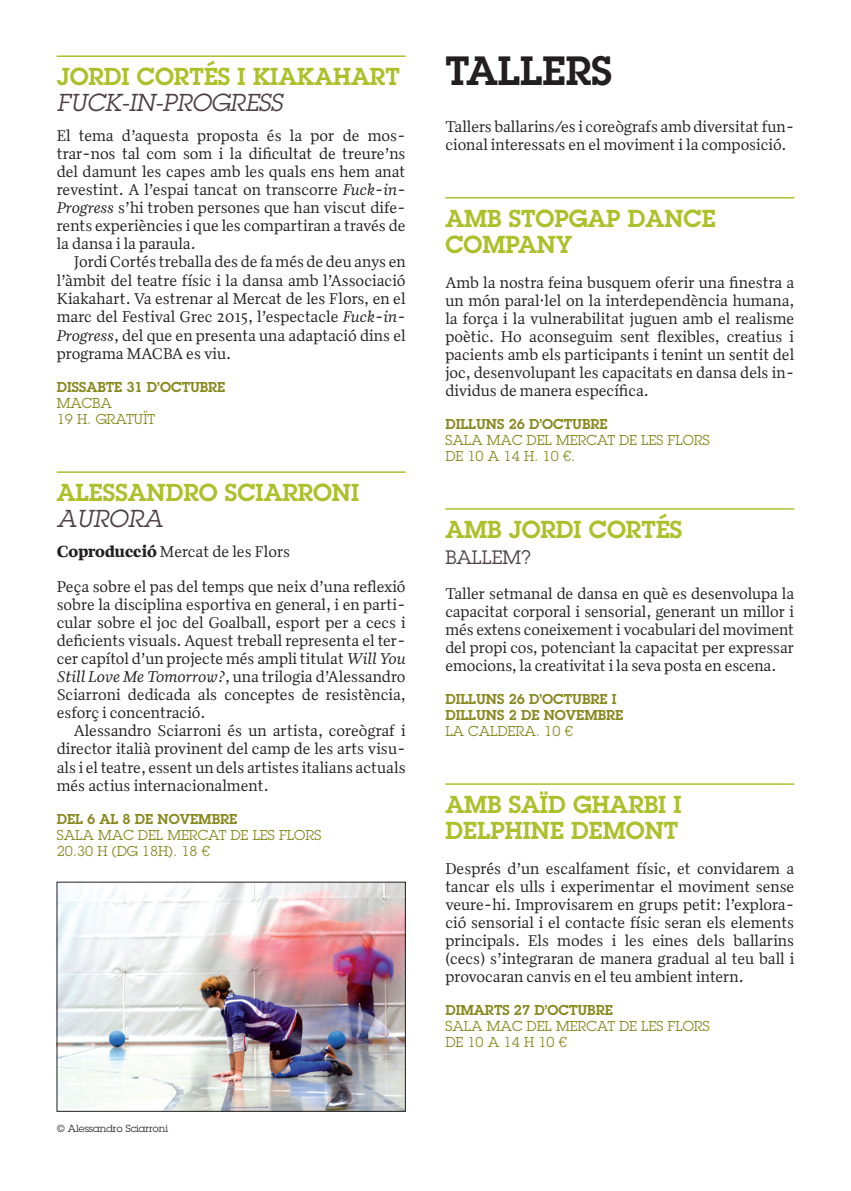
<style>
.page{position:relative;width:851px;height:1191px;background:#fff}
.page>*{position:absolute;margin:0;border:0;box-sizing:border-box;transform-origin:0 0}
.T1{font:600 40px "Lubalin Graph Std";color:#231f20}
.T2-CIA{font:600 24px/26px "Lubalin Graph Std";color:#abc02a}
.T3-Obra{font:italic 24px "Lubalin Graph Std";color:#4c3f42}
.T5{font:19px "Lubalin Graph Std";color:#4c3f42}
.Text1{font:16px/18px "Quiosco One";color:#231f20;text-align:justify}
.Text2{font:16px/18.4px "Quiosco One";color:#231f20;text-align:justify}
.lloc{font:14px "Lubalin Graph Std";color:#87881e}
.dia{font:600 14px/16px "Lubalin Graph Std";color:#87881e}
.Text1-2{font:10px "Lubalin Graph Std";color:#231f20}
.s1{font-style:italic}
.s2{font-weight:700}
</style>
<div class="page">
<hr style="left:57px;top:55px;width:348px;height:2px;background:#abc02a">
<hr style="left:57px;top:471px;width:348px;height:2px;background:#abc02a">
<img style="left:59px;top:884px;width:344px;height:225px">
<hr style="left:445px;top:197px;width:349px;height:1px;background:#abc02a">
<hr style="left:445px;top:508px;width:349px;height:2px;background:#abc02a">
<hr style="left:445px;top:783px;width:349px;height:2px;background:#abc02a">
<p class="T2-CIA" style="left:57px;top:63px;width:344px">JORDI CORTÉS I KIAKAHART</p>
<p class="T3-Obra" style="left:57px;top:88px;width:227px">FUCK-IN-PROGRESS</p>
<p class="Text1" style="left:57px;top:126px;width:350px">El tema d’aquesta proposta és la por de mos&shy;trar-nos tal com som i la dificultat de treure’ns del damunt les capes amb les quals ens hem anat revestint. A l’espai tancat on transcorre <span class="s1">Fuck-in-Progress</span> s’hi troben persones que han viscut dife&shy;rents experiències i que les compartiran a través de la dansa i la paraula.</p>
<p class="Text2" style="left:57px;top:252px;width:350px;text-indent:17px">Jordi Cortés treballa des de fa més de deu anys en l’àmbit del teatre físic i la dansa amb l’Associació Kiakahart. Va estrenar al Mercat de les Flors, en el marc del Festival Grec 2015, l’espectacle <span class="s1">Fuck-in-Progress</span>, del que en presenta una adaptació dins el programa MACBA es viu.</p>
<p class="dia" style="left:57px;top:379px;width:170px">DISSABTE 31 D’OCTUBRE</p>
<p class="lloc" style="left:57px;top:394px;width:57px">MACBA</p>
<p class="lloc" style="left:57px;top:410px;width:100px">19 H. GRATUÏT</p>
<p class="T2-CIA" style="left:57px;top:479px;width:304px">ALESSANDRO SCIARRONI</p>
<p class="T3-Obra" style="left:57px;top:503px;width:108px">AURORA</p>
<p class="Text1" style="left:57px;top:542px;width:235px"><span class="s2">Coproducció</span> Mercat de les Flors</p>
<p class="Text1" style="left:57px;top:577px;width:350px">Peça sobre el pas del temps que neix d’una reflexió sobre la disciplina esportiva en general, i en parti&shy;cular sobre el joc del Goalball, esport per a cecs i deficients visuals. Aquest treball representa el ter&shy;cer capítol d’un projecte més ampli titulat <span class="s1">Will You Still Love Me Tomorrow?</span>, una trilogia d’Alessandro Sciarroni dedicada als conceptes de resistència, esforç i concentració.</p>
<p class="Text2" style="left:57px;top:721px;width:350px;text-indent:17px">Alessandro Sciarroni és un artista, coreògraf i director italià provinent del camp de les arts visu&shy;als i el teatre, essent un dels artistes italians actuals més actius internacionalment.</p>
<p class="dia" style="left:57px;top:811px;width:182px">DEL 6 AL 8 DE NOVEMBRE</p>
<p class="lloc" style="left:57px;top:826px;width:266px">SALA MAC DEL MERCAT DE LES FLORS</p>
<p class="lloc" style="left:57px;top:842px;width:155px">20.30 H (DG 18H). 18 €</p>
<p class="Text1-2" style="left:57px;top:1121px;width:113px">© Alessandro Sciarroni</p>
<p class="T1" style="left:445px;top:45px;width:168px">TALLERS</p>
<p class="Text1" style="left:445px;top:117px;width:350px">Tallers ballarins/es i coreògrafs amb diversitat fun&shy;cional interessats en el moviment i la composició.</p>
<p class="T2-CIA" style="left:445px;top:205px;width:272px">AMB STOPGAP DANCE<br>COMPANY</p>
<p class="Text1" style="left:445px;top:273px;width:351px">Amb la nostra feina busquem oferir una finestra a un món paral·lel on la interdependència humana, la força i la vulnerabilitat juguen amb el realisme poètic. Ho aconseguim sent flexibles, creatius i pacients amb els participants i tenint un sentit del joc, desenvolupant les capacitats en dansa dels in&shy;dividus de manera específica.</p>
<p class="dia" style="left:445px;top:416px;width:164px">DILLUNS 26 D’OCTUBRE</p>
<p class="lloc" style="left:445px;top:431px;width:266px">SALA MAC DEL MERCAT DE LES FLORS</p>
<p class="lloc" style="left:445px;top:447px;width:131px">DE 10 A 14 H. 10 €.</p>
<p class="T2-CIA" style="left:445px;top:516px;width:238px">AMB JORDI CORTÉS</p>
<p class="T5" style="left:445px;top:545px;width:87px">BALLEM?</p>
<p class="Text1" style="left:445px;top:585px;width:350px">Taller setmanal de dansa en què es desenvolupa la capacitat corporal i sensorial, generant un millor i més extens coneixement i vocabulari del moviment del propi cos, potenciant la capacitat per expressar emocions, la creativitat i la seva posta en escena.</p>
<p class="dia" style="left:445px;top:691px;width:179px">DILLUNS 26 D’OCTUBRE I<br>DILLUNS 2 DE NOVEMBRE</p>
<p class="lloc" style="left:445px;top:722px;width:129px">LA CALDERA. 10 €</p>
<p class="T2-CIA" style="left:445px;top:791px;width:238px">AMB SAÏD GHARBI I<br>DELPHINE DEMONT</p>
<p class="Text1" style="left:445px;top:860px;width:350px">Després d’un escalfament físic, et convidarem a tancar els ulls i experimentar el moviment sense veure-hi. Improvisarem en grups petit: l’explora&shy;ció sensorial i el contacte físic seran els elements principals. Els modes i les eines dels ballarins (cecs) s’integraran de manera gradual al teu ball i provocaran canvis en el teu ambient intern.</p>
<p class="dia" style="left:445px;top:1002px;width:169px">DIMARTS 27 D’OCTUBRE</p>
<p class="lloc" style="left:445px;top:1017px;width:266px">SALA MAC DEL MERCAT DE LES FLORS</p>
<p class="lloc" style="left:445px;top:1033px;width:123px">DE 10 A 14 H 10 €</p>
</div>
